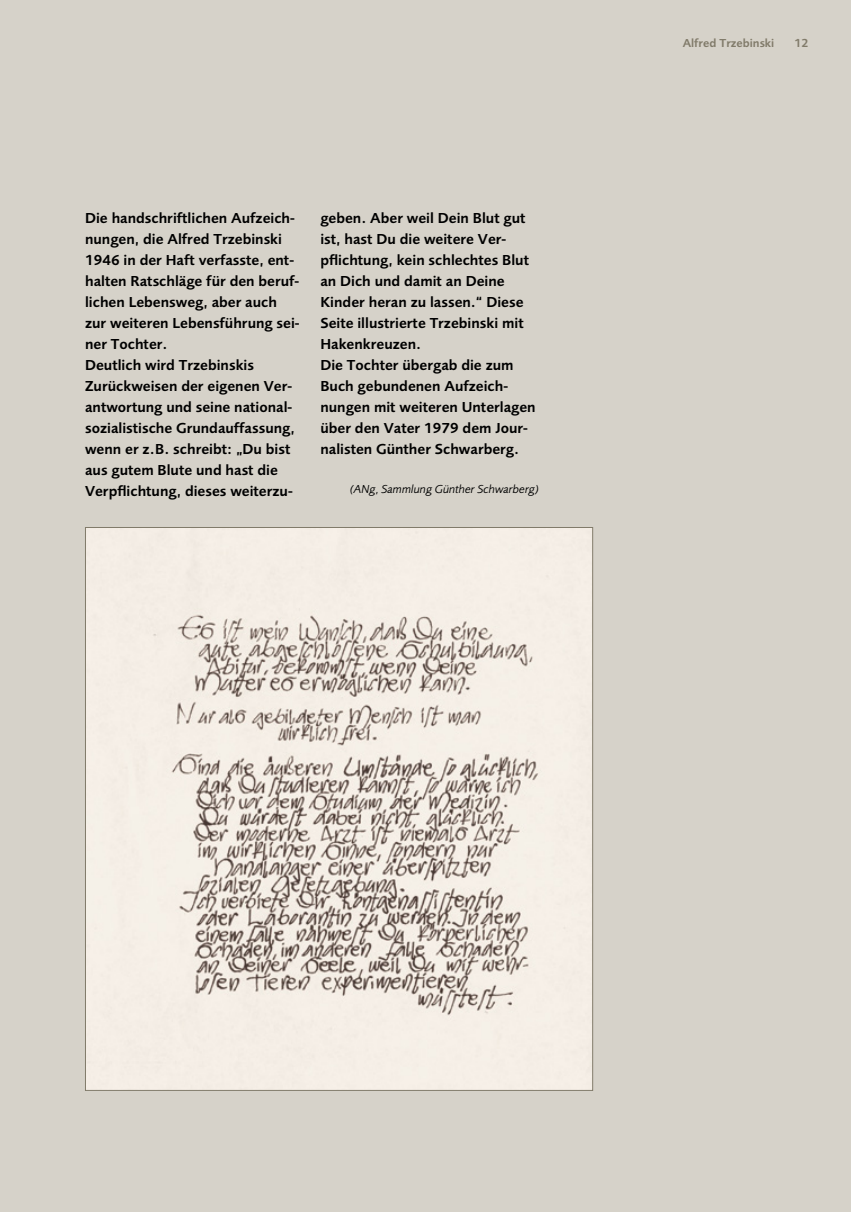
<style>
.page{position:relative;width:851px;height:1212px;background:#fff}
.page>*{position:absolute;margin:0;border:0;box-sizing:border-box;transform-origin:0 0}
.t1{font:15px/21px "Foundry Sans Demi CE";color:#000}
.t2{font:12px "Foundry Sans Book Italic CE";color:#000}
.t3{font:12px "Foundry Sans Demi CE";color:#817b6a}
</style>
<div class="page">
<div style="left:0;top:0;width:850px;height:1212px;background:#d6d2c9"></div>
<img style="left:87px;top:529px;width:504px;height:560px">
<p class="t1" style="left:85px;top:208px;width:216px">Die handschriftlichen Aufzeich&shy;nungen, die Alfred Trzebinski<br>1946 in der Haft verfasste, ent&shy;halten Ratschläge für den beruf&shy;lichen Lebensweg, aber auch zur weiteren Lebensführung sei&shy;ner Tochter.<br>Deutlich wird Trzebinskis<br>Zurückweisen der eigenen Ver&shy;antwortung und seine national&shy;sozialistische Grundauffassung, wenn er z.B. schreibt: „Du bist aus gutem Blute und hast die<br>Verpflichtung, dieses weiterzu-</p>
<p class="t1" style="left:320px;top:208px;width:217px">geben. Aber weil Dein Blut gut ist, hast Du die weitere Ver&shy;pflichtung, kein schlechtes Blut an Dich und damit an Deine<br>Kinder heran zu lassen.“ Diese<br>Seite illustrierte Trzebinski mit<br>Hakenkreuzen.<br>Die Tochter übergab die zum<br>Buch gebundenen Aufzeich&shy;nungen mit weiteren Unterlagen über den Vater 1979 dem Jour&shy;nalisten Günther Schwarberg.</p>
<p class="t2" style="left:350px;top:482px;width:190px">(ANg, Sammlung Günther Schwarberg)</p>
<p class="t3" style="left:682px;top:36px;width:93px">Alfred Trzebinski</p>
<p class="t3" style="left:794px;top:36px;width:15px">12</p>
</div>
